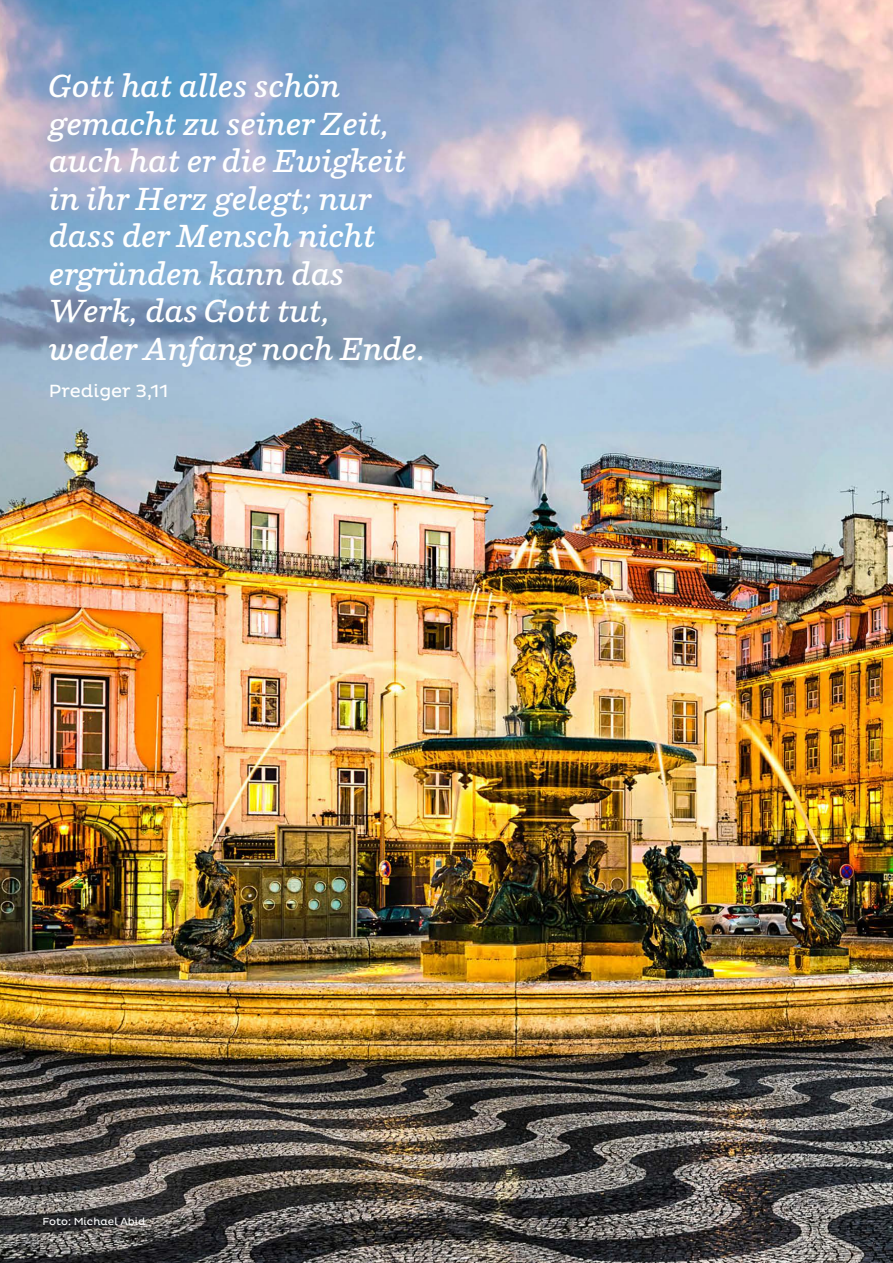
<style>
.page{position:relative;width:893px;height:1263px;background:#fff}
.page>*{position:absolute;margin:0;border:0;box-sizing:border-box;transform-origin:0 0}
.t1{font:italic 600 31.5px/37.5px "Parry";color:#fff}
.t2{font:18px "Pluto";color:#fff}
.t3{font:10.5px "Pluto";color:#fff}
</style>
<div class="page">
<img style="left:0;top:0;width:893px;height:1263px">
<p class="t1" style="left:49px;top:67px;width:378px">Gott hat alles schön gemacht zu seiner Zeit, auch hat er die Ewigkeit in ihr Herz gelegt; nur dass der Mensch nicht ergründen kann das<br>Werk, das Gott tut, weder Anfang noch Ende.</p>
<p class="t2" style="left:49px;top:381px;width:121px">Prediger 3,11</p>
<p class="t3" style="left:43px;top:1215px;width:104px">Foto: Michael Abid</p>
</div>
